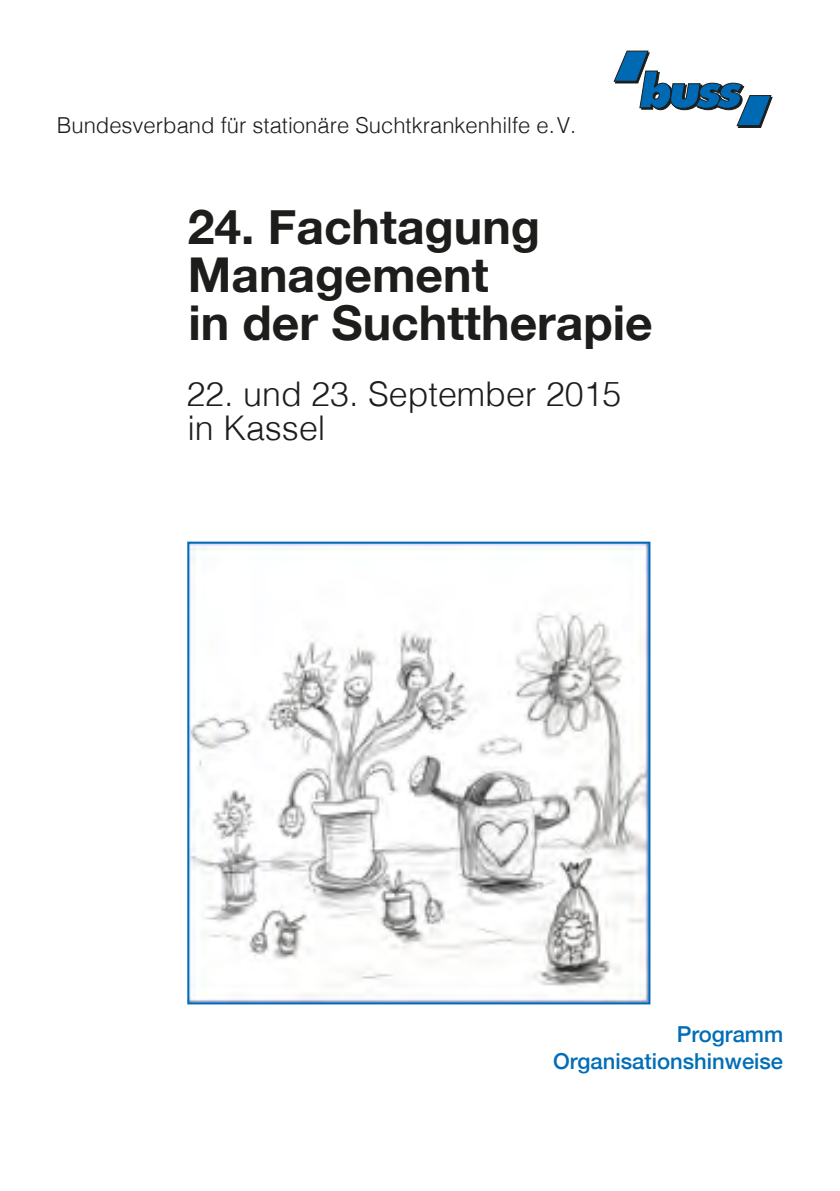
<style>
.page{position:relative;width:840px;height:1191px;background:#fff}
.page>*{position:absolute;margin:0;border:0;box-sizing:border-box;transform-origin:0 0}
.t1{font:700 48px/48px "Helvetica Neue";color:#1d1d1b}
.t2{font:300 34px/34px "Helvetica";color:#1d1d1b}
.t3{font:300 22px "Helvetica";color:#1d1d1b}
.t4{font:500 22px/26.4px "Helvetica Neue";color:#006eb7;text-align:right}
</style>
<div class="page">
<svg style="left:613px;top:50px;width:159px;height:78px"></svg>
<img style="left:190px;top:544px;width:457px;height:457px">
<div style="left:187px;top:541px;width:463px;height:463px;border:2px solid #006eb7"></div>
<p class="t3" style="left:57px;top:106px;width:520px">Bundesverband für stationäre Suchtkrankenhilfe e. V.</p>
<h1 class="t1" style="left:188px;top:204px;width:466px">24. Fachtagung<br>Management<br>in der Suchttherapie</h1>
<h2 class="t2" style="left:186px;top:375px;width:436px">22. und 23. September 2015 in Kassel</h2>
<p class="t4" style="left:552px;top:1019px;width:231px">Programm<br>Organisationshinweise</p>
</div>
